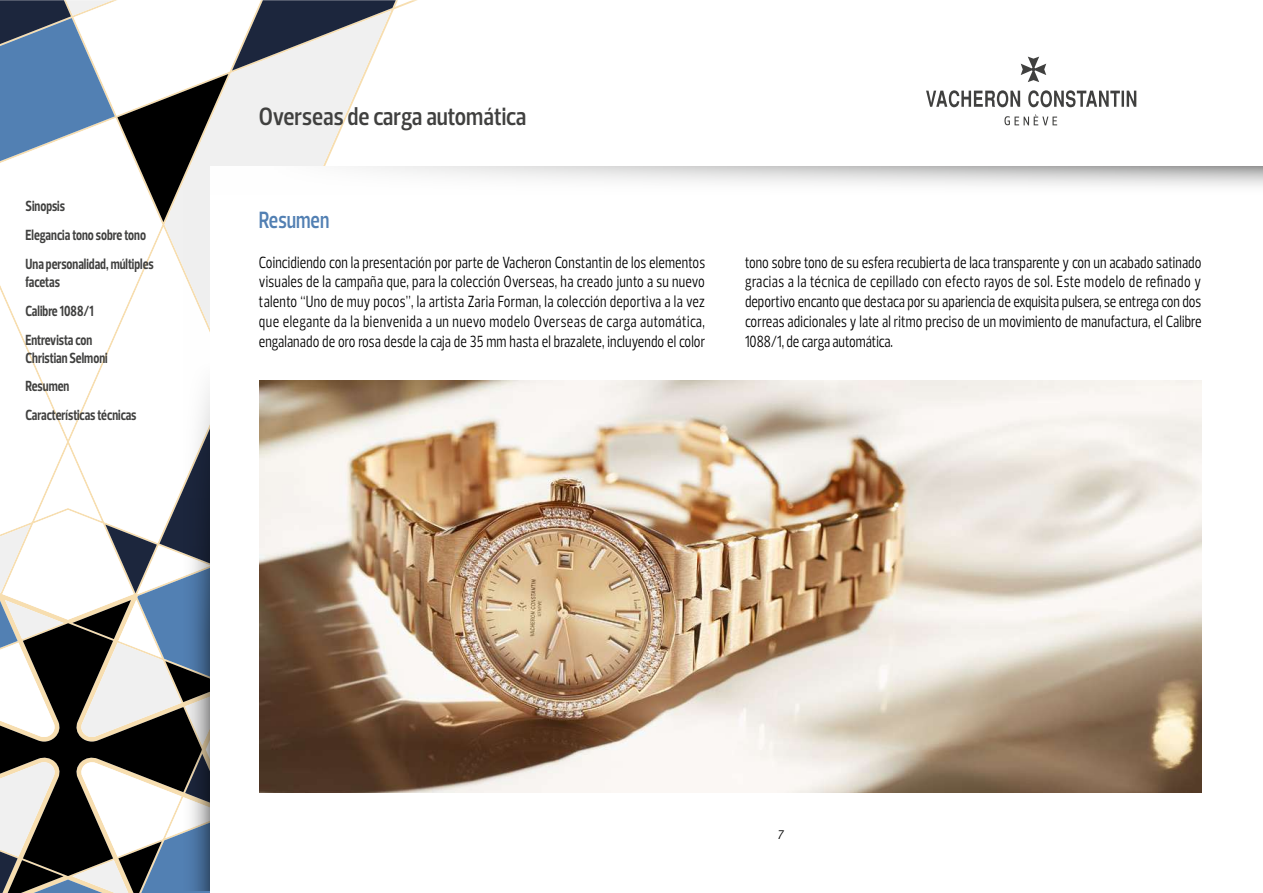
<style>
.page{position:relative;width:1263px;height:893px;background:#fff}
.page>*{position:absolute;margin:0;border:0;box-sizing:border-box;transform-origin:0 0}
.t1{font:600 25.5px "Prelo Condensed";color:#40403f}
.t2{font:600 24px "Prelo Condensed";color:#5280b3;scale:.9 1}
.t3{font:16.5px/19.8px "Prelo Condensed";letter-spacing:.005em;color:#000;text-align:justify;scale:.9 1}
.t4{font:700 15px/28.8px "Prelo Condensed";color:#40403f;scale:.9 1}
.t5{font:italic 12.75px "Prelo";color:#000}
</style>
<div class="page">
<svg style="left:0;top:745px;width:163px;height:9px"></svg>
<svg style="left:0;top:754px;width:210px;height:139px"></svg>
<svg style="left:0;top:289px;width:163px;height:456px"></svg>
<svg style="left:0;top:0;width:396px;height:222px"></svg>
<svg style="left:926px;top:57px;width:210px;height:68px"></svg>
<svg style="left:163px;top:190px;width:47px;height:701px"></svg>
<div style="left:210px;top:166px;width:1052px;height:727px;background:#fff"></div>
<svg style="left:358px;top:166px;width:904px;height:20px"></svg>
<img style="left:259px;top:381px;width:942px;height:412px">
<p class="t4" style="left:26px;top:192px;width:144px">Sinopsis<br>Elegancia tono sobre tono<br>Una personalidad, múltiples</p>
<p class="t4" style="left:26px;top:268px;width:77px">facetas<br>Calibre 1088/1<br>Entrevista con</p>
<p class="t4" style="left:26px;top:343px;width:125px">Christian Selmoni<br>Resumen<br>Características técnicas</p>
<h1 class="t1" style="left:259px;top:101px;width:269px">Overseas de carga automática</h1>
<h2 class="t2" style="left:259px;top:205px;width:80px">Resumen</h2>
<p class="t3" style="left:259px;top:252px;width:497px">Coincidiendo con la presentación por parte de Vacheron Constantin de los elementos visuales de la campaña que, para la colección Overseas, ha creado junto a su nuevo talento “Uno de muy pocos”, la artista Zaria Forman, la colección deportiva a la vez que elegante da la bienvenida a un nuevo modelo Overseas de carga automática, engalanado de oro rosa desde la caja de 35 mm hasta el brazalete, incluyendo el color</p>
<p class="t3" style="left:745px;top:252px;width:509px">tono sobre tono de su esfera recubierta de laca transparente y con un acabado satinado gracias a la técnica de cepillado con efecto rayos de sol. Este modelo de refinado y deportivo encanto que destaca por su apariencia de exquisita pulsera, se entrega con dos correas adicionales y late al ritmo preciso de un movimiento de manufactura, el Calibre 1088/1, de carga automática.</p>
<p class="t5" style="left:777px;top:826px;width:8px">7</p>
</div>
